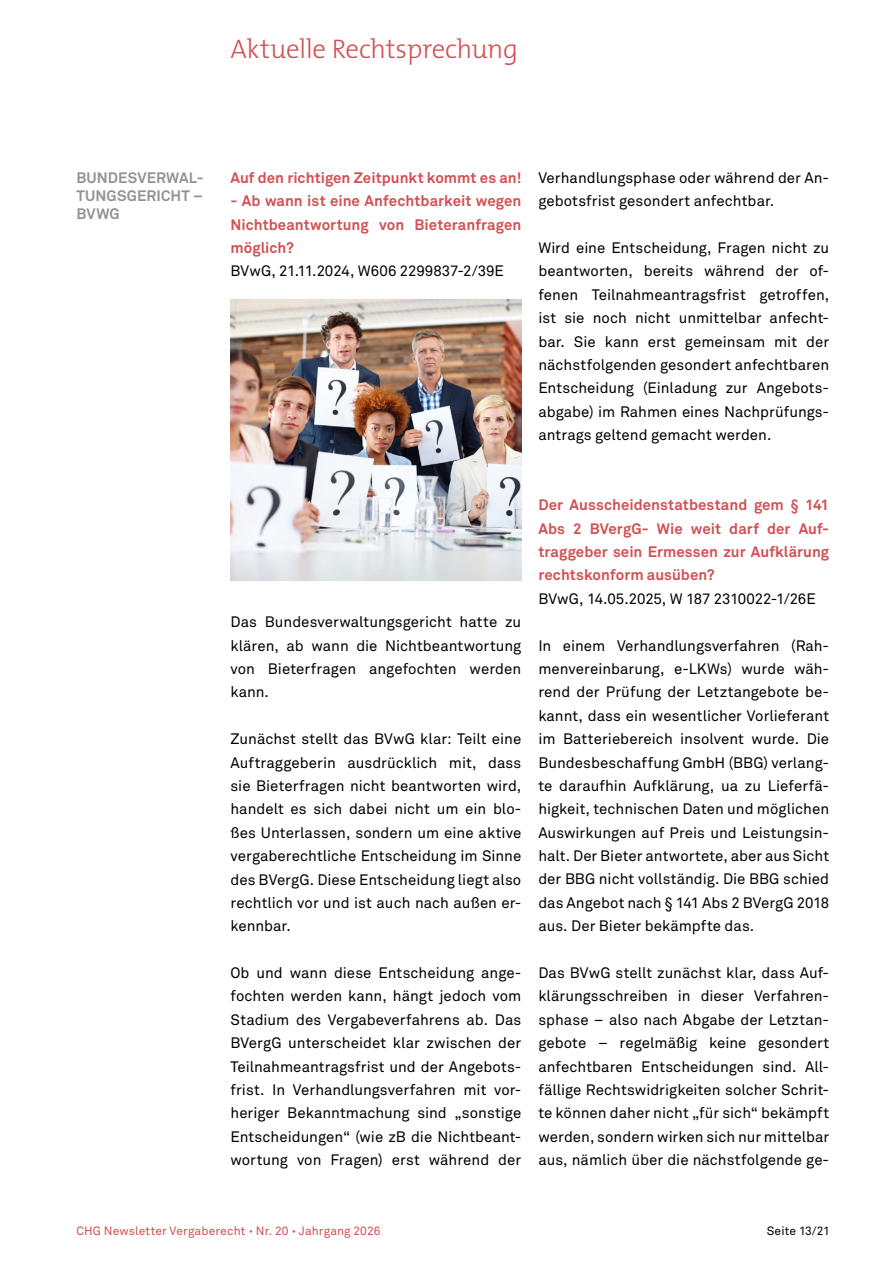
<style>
.page{position:relative;width:893px;height:1263px;background:#fff}
.page>*{position:absolute;margin:0;border:0;box-sizing:border-box;transform-origin:0 0}
.t1{font:300 27px "The Mix B W3";letter-spacing:-.015em;color:#d24f52}
.t2{font:15px/23.4px "Akkurat Pro";color:#000;text-align:justify}
.t3{font:700 15px/23.4px "Akkurat Pro";letter-spacing:.005em;color:#d24f52;text-align:justify}
.t4{font:700 15px/18px "Akkurat Pro";letter-spacing:.005em;color:#959391;text-align:justify}
.t5{font:12px "Akkurat Pro";letter-spacing:.01em;color:#d24f52}
.t6{font:12px "Akkurat Pro";letter-spacing:.01em;color:#000}
.s1{font-family:"The Mix B W3";font-weight:300}
</style>
<div class="page">
<img style="left:230px;top:300px;width:291px;height:280px">
<h1 class="t1" style="left:230px;top:32px;width:289px">Aktuelle Rechtsprechung</h1>
<p class="t4" style="left:77px;top:168px;width:129px">BUNDESVERWAL-TUNGSGERICHT – BVWG</p>
<p class="t3" style="left:230px;top:166px;width:292px">Auf den richtigen Zeitpunkt kommt es an!</p>
<p class="t3" style="left:230px;top:189px;width:292px">- Ab wann ist eine Anfechtbarkeit wegen Nichtbeantwortung von Bieteranfragen möglich?</p>
<p class="t2" style="left:230px;top:260px;width:275px">BVwG, 21.11.2024, W606 2299837-2/39E</p>
<p class="t2" style="left:538px;top:166px;width:292px">Verhandlungsphase oder während der An&shy;gebotsfrist gesondert anfechtbar.</p>
<p class="t2" style="left:538px;top:236px;width:292px">Wird eine Entscheidung, Fragen nicht zu beantworten, bereits während der of&shy;fenen Teilnahmeantragsfrist getroffen, ist sie noch nicht unmittelbar anfecht&shy;bar. Sie kann erst gemeinsam mit der nächstfolgenden gesondert anfechtbaren Entscheidung (Einladung zur Angebots&shy;abgabe) im Rahmen eines Nachprüfungs&shy;antrags geltend gemacht werden.</p>
<p class="t2" style="left:230px;top:611px;width:292px">Das Bundesverwaltungsgericht hatte zu klären, ab wann die Nichtbeantwortung von Bieterfragen angefochten werden kann.</p>
<p class="t2" style="left:230px;top:728px;width:292px">Zunächst stellt das BVwG klar: Teilt eine Auftraggeberin ausdrücklich mit, dass sie Bieterfragen nicht beantworten wird, handelt es sich dabei nicht um ein blo&shy;ßes Unterlassen, sondern um eine aktive vergaberechtliche Entscheidung im Sinne des BVergG. Diese Entscheidung liegt also rechtlich vor und ist auch nach außen er&shy;kennbar.</p>
<p class="t2" style="left:230px;top:961px;width:292px">Ob und wann diese Entscheidung ange&shy;fochten werden kann, hängt jedoch vom Stadium des Vergabeverfahrens ab. Das BVergG unterscheidet klar zwischen der Teilnahmeantragsfrist und der Angebots&shy;frist. In Verhandlungsverfahren mit vor&shy;heriger Bekanntmachung sind „sonstige Entscheidungen“ (wie zB die Nichtbeant&shy;wortung von Fragen) erst während der</p>
<p class="t3" style="left:538px;top:493px;width:292px">Der Ausscheidenstatbestand gem § 141<br>Abs 2 BVergG- Wie weit darf der Auf&shy;traggeber sein Ermessen zur Aufklärung rechtskonform ausüben?</p>
<p class="t2" style="left:538px;top:587px;width:279px">BVwG, 14.05.2025, W 187 2310022-1/26E</p>
<p class="t2" style="left:538px;top:634px;width:292px">In einem Verhandlungsverfahren (Rah&shy;menvereinbarung, e-LKWs) wurde wäh&shy;rend der Prüfung der Letztangebote be&shy;kannt, dass ein wesentlicher Vorlieferant im Batteriebereich insolvent wurde. Die Bundesbeschaffung GmbH (BBG) verlang&shy;te daraufhin Aufklärung, ua zu Lieferfä&shy;higkeit, technischen Daten und möglichen Auswirkungen auf Preis und Leistungsin&shy;halt. Der Bieter antwortete, aber aus Sicht der BBG nicht vollständig. Die BBG schied das Angebot nach § 141 Abs 2 BVergG 2018 aus. Der Bieter bekämpfte das.</p>
<p class="t2" style="left:538px;top:961px;width:292px">Das BVwG stellt zunächst klar, dass Auf&shy;klärungsschreiben in dieser Verfahren&shy;sphase – also nach Abgabe der Letztan&shy;gebote – regelmäßig keine gesondert anfechtbaren Entscheidungen sind. All&shy;fällige Rechtswidrigkeiten solcher Schrit&shy;te können daher nicht „für sich“ bekämpft werden, sondern wirken sich nur mittelbar aus, nämlich über die nächstfolgende ge-</p>
<p class="t5" style="left:77px;top:1224px;width:305px">CHG Newsletter Vergaberecht <span class="s1">•</span> Nr. 20 <span class="s1">•</span> Jahrgang 2026</p>
<p class="t6" style="left:767px;top:1224px;width:65px">Seite 13/21</p>
</div>
